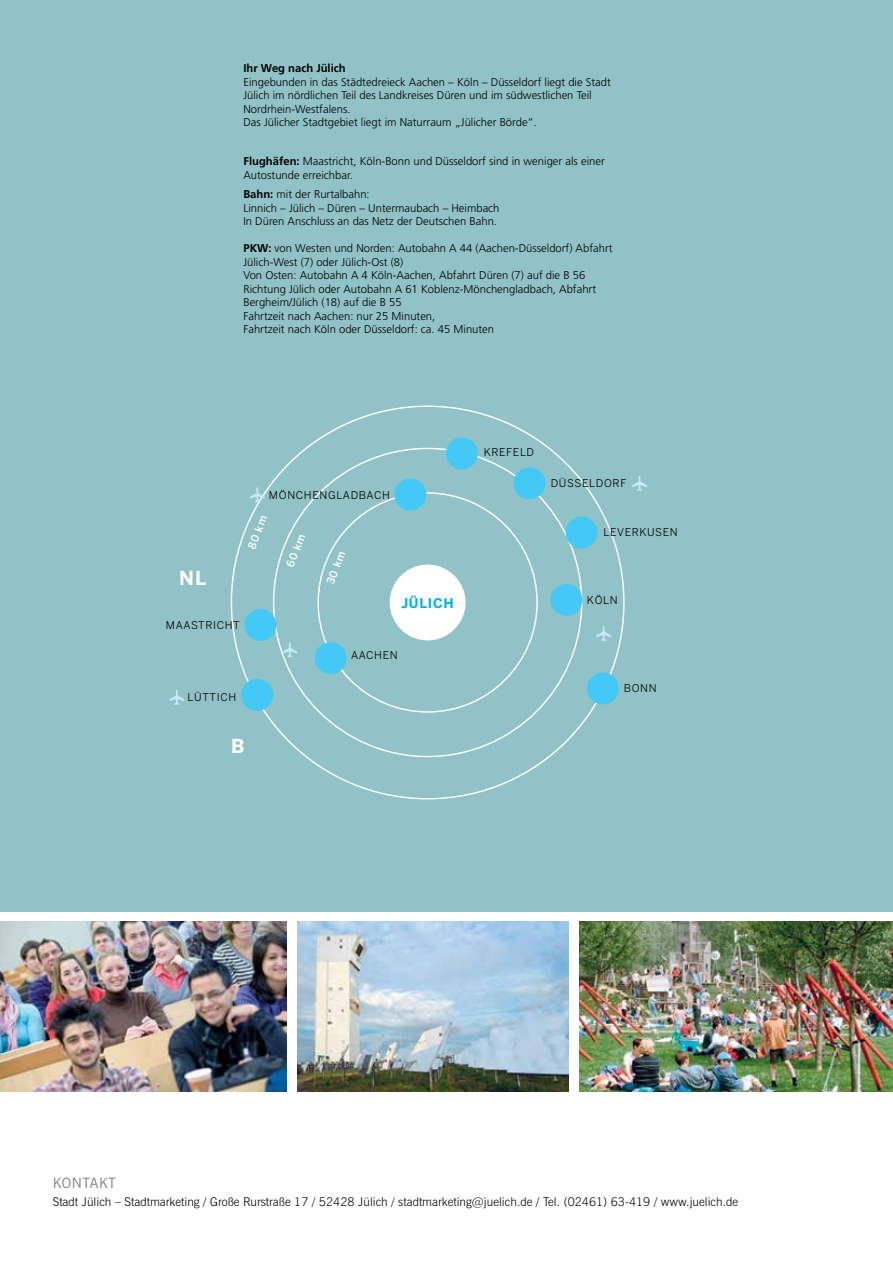
<style>
.page{position:relative;width:893px;height:1263px;background:#fff}
.page>*{position:absolute;margin:0;border:0;box-sizing:border-box;transform-origin:0 0}
.t1{font:700 19.2px "Benton Sans";color:#fff}
.t2{font:14.25px "News Gothic BT";color:#808285}
.t3{font:700 13.35px "Benton Sans";letter-spacing:.06em;color:#00aeef}
.t4{font:300 12px "News Gothic BT";color:#000}
.t5{font:300 11.25px/13.5px "Frutiger LT";color:#000}
.t6{font:700 11.25px "Frutiger LT";color:#000}
.t7{font:10.65px "Benton Sans";letter-spacing:.06em;color:#000}
.t8{font:500 10.65px "Benton Sans";color:#fff}
.s1{font-weight:700}
</style>
<div class="page">
<div style="left:0;top:0;width:893px;height:912px;background:#91c2c7"></div>
<svg style="left:272px;top:447px;width:311px;height:311px"></svg>
<div style="left:390px;top:564px;width:76px;height:76px;background:#fff;border-radius:50%"></div>
<div style="left:587px;top:672px;width:32px;height:32px;background:#44c8f5;border-radius:50%"></div>
<div style="left:566px;top:517px;width:31px;height:31px;background:#44c8f5;border-radius:50%"></div>
<div style="left:446px;top:437px;width:32px;height:32px;background:#44c8f5;border-radius:50%"></div>
<div style="left:514px;top:467px;width:31px;height:32px;background:#44c8f5;border-radius:50%"></div>
<svg style="left:596px;top:626px;width:15px;height:15px"></svg>
<svg style="left:250px;top:487px;width:15px;height:15px"></svg>
<div style="left:551px;top:584px;width:31px;height:32px;background:#44c8f5;border-radius:50%"></div>
<div style="left:315px;top:642px;width:32px;height:32px;background:#44c8f5;border-radius:50%"></div>
<div style="left:241px;top:679px;width:32px;height:32px;background:#44c8f5;border-radius:50%"></div>
<svg style="left:169px;top:690px;width:15px;height:15px"></svg>
<div style="left:245px;top:609px;width:31px;height:32px;background:#44c8f5;border-radius:50%"></div>
<svg style="left:632px;top:476px;width:15px;height:15px"></svg>
<svg style="left:282px;top:642px;width:15px;height:15px"></svg>
<div style="left:394px;top:479px;width:32px;height:31px;background:#44c8f5;border-radius:50%"></div>
<img style="left:0;top:921px;width:287px;height:170px">
<img style="left:580px;top:921px;width:313px;height:170px">
<img style="left:297px;top:921px;width:272px;height:170px">
<p class="t6" style="left:243px;top:62px;width:104px">Ihr Weg nach Jülich</p>
<p class="t5" style="left:243px;top:75px;width:369px">Eingebunden in das Städtedreieck Aachen – Köln – Düsseldorf liegt die Stadt Jülich im nördlichen Teil des Landkreises Düren und im südwestlichen Teil Nordrhein-Westfalens.<br>Das Jülicher Stadtgebiet liegt im Naturraum „Jülicher Börde“.</p>
<p class="t5" style="left:243px;top:155px;width:363px"><span class="s1">Flughäfen:</span> Maastricht, Köln-Bonn und Düsseldorf sind in weniger als einer<br>Autostunde erreichbar.</p>
<p class="t5" style="left:243px;top:188px;width:258px"><span class="s1">Bahn:</span> mit der Rurtalbahn:<br>Linnich – Jülich – Düren – U ntermaubach – Heimbach<br>In Düren Anschluss an das Netz der Deutschen Bahn.</p>
<p class="t5" style="left:243px;top:242px;width:371px"><span class="s1">PKW:</span> von Westen und Norden: Autobahn A 44 (Aachen-Düsseldorf) Abfahrt Jülich-West (7) oder Jülich-Ost (8)<br>Von Osten: Autobahn A 4 Köln-Aachen, Abfahrt Düren (7) auf die B 56<br>Richtung Jülich oder Autobahn A 61 Koblenz-Mönchengladbach, Abfahrt Bergheim/Jülich (18) auf die B 55<br>Fahrtzeit nach Aachen: nur 25 M inuten,<br>Fahrtzeit nach Köln oder Düsseldorf: ca. 45 M inuten</p>
<h1 class="t1" style="left:179px;top:566px;width:27px">NL</h1>
<p class="t7" style="left:269px;top:489px;width:122px">MÖNCHENGLADBACH</p>
<p class="t8" style="left:245px;top:546px;width:36px;rotate:-69deg">80 km</p>
<p class="t8" style="left:284px;top:565px;width:37px;rotate:-69deg">60 km</p>
<p class="t8" style="left:324px;top:581px;width:36px;rotate:-69deg">30 km</p>
<p class="t7" style="left:166px;top:619px;width:75px">MAASTRICHT</p>
<p class="t3" style="left:401px;top:595px;width:54px">Jülich</p>
<p class="t7" style="left:188px;top:690px;width:50px">LÜTTICH</p>
<h1 class="t1" style="left:231px;top:734px;width:15px">B</h1>
<p class="t7" style="left:351px;top:649px;width:48px">AACHEN</p>
<p class="t7" style="left:484px;top:445px;width:52px">KREFELD</p>
<p class="t7" style="left:551px;top:477px;width:77px">DÜSSELDORF</p>
<p class="t7" style="left:603px;top:526px;width:76px">LEVERKUSEN</p>
<p class="t7" style="left:587px;top:594px;width:32px">KÖLN</p>
<p class="t7" style="left:624px;top:681px;width:34px">BONN</p>
<p class="t2" style="left:53px;top:1174px;width:19px">KONTAKT</p>
<p class="t4" style="left:53px;top:1194px;width:687px">Stadt Jülich – Stadtmarketing / Große Rurstraße 17 / 52428 Jülich / stadtmarketing@juelich.de / Tel. (02461) 63-419 / www.juelich.de</p>
</div>
